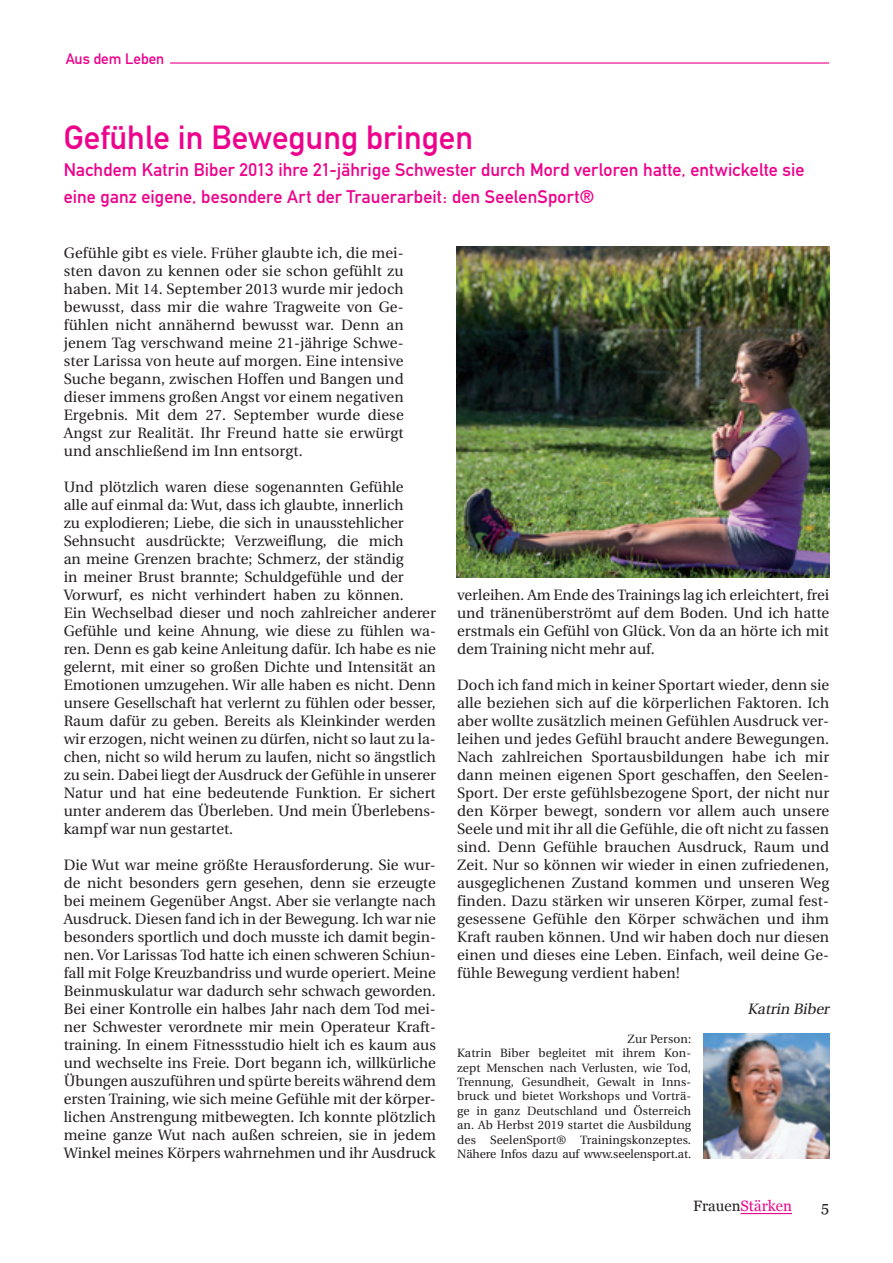
<style>
.page{position:relative;width:893px;height:1263px;background:#fff}
.page>*{position:absolute;margin:0;border:0;box-sizing:border-box;transform-origin:0 0}
.t1{font:33px "DIN Mittelschrift";color:#ed028c}
.t2{font:18px/27px "DIN Mittelschrift";letter-spacing:.005em;color:#ed028c}
.t3{font:15px/18px "Utopia";color:#231f20;text-align:justify}
.t4{font:15px "Georgia";color:#ed028c}
.t5{font:15px "DIN Mittelschrift";color:#ed028c}
.t6{font:italic 15px "Utopia";color:#231f20}
.t7{font:15px "Georgia";color:#231f20}
.t8{font:12px/14.4px "Utopia";letter-spacing:-.01em;color:#231f20;text-align:justify}
.s1{color:#231f20}
</style>
<div class="page">
<hr style="left:741px;top:1213px;width:51px;height:1px;background:#ed028c">
<hr style="left:170px;top:62px;width:659px;height:2px;background:#ed028c">
<img style="left:457px;top:247px;width:372px;height:330px">
<img style="left:704px;top:1034px;width:125px;height:125px">
<p class="t5" style="left:66px;top:50px;width:100px">Aus dem Leben</p>
<h1 class="t1" style="left:64px;top:118px;width:411px">Gefühle in Bewegung bringen</h1>
<p class="t2" style="left:64px;top:156px;width:742px">Nachdem Katrin Biber 2013 ihre 21-jährige Schwester durch Mord verloren hatte, entwickelte sie eine ganz eigene, besondere Art der Trauerarbeit: den SeelenSport®</p>
<p class="t3" style="left:64px;top:244px;width:341px">Gefühle gibt es viele. Früher glaubte ich, die mei&shy;sten davon zu kennen oder sie schon gefühlt zu haben. Mit 14. September 2013 wurde mir jedoch bewusst, dass mir die wahre Tragweite von Ge&shy;fühlen nicht annähernd bewusst war. Denn an jenem Tag verschwand meine 21-jährige Schwe&shy;ster Larissa von heute auf morgen. Eine intensive Suche begann, zwischen Hoffen und Bangen und dieser immens großen Angst vor einem negativen Ergebnis. Mit dem 27. September wurde diese Angst zur Realität. Ihr Freund hatte sie erwürgt und anschließend im Inn entsorgt.</p>
<p class="t3" style="left:64px;top:478px;width:374px;text-align:left">Und plötzlich waren diese sogenannten Gefühle<br>alle auf einmal da: Wut, dass ich glaubte, innerlich<br>zu explodieren; Liebe, die sich in unausstehlicher Sehnsucht ausdrückte; Verzweiflung, die mich<br>an meine Grenzen brachte; Schmerz, der ständig<br>in meiner Brust brannte; Schuldgefühle und der Vorwurf, es nicht verhindert haben zu können.<br>Ein Wechselbad dieser und noch zahlreicher anderer Gefühle und keine Ahnung, wie diese zu fühlen wa&shy;ren. Denn es gab keine Anleitung dafür. Ich habe es nie gelernt, mit einer so großen Dichte und Intensität an Emotionen umzugehen. Wir alle haben es nicht. Denn unsere Gesellschaft hat verlernt zu fühlen oder besser, Raum dafür zu geben. Bereits als Kleinkinder werden wir erzogen, nicht weinen zu dürfen, nicht so laut zu la&shy;chen, nicht so wild herum zu laufen, nicht so ängstlich zu sein. Dabei liegt der Ausdruck der Gefühle in unserer Natur und hat eine bedeutende Funktion. Er sichert unter anderem das Überleben. Und mein Überlebens&shy;kampf war nun gestartet.</p>
<p class="t3" style="left:64px;top:856px;width:374px">Die Wut war meine größte Herausforderung. Sie wur&shy;de nicht besonders gern gesehen, denn sie erzeugte bei meinem Gegenüber Angst. Aber sie verlangte nach Ausdruck. Diesen fand ich in der Bewegung. Ich war nie besonders sportlich und doch musste ich damit begin&shy;nen. Vor Larissas Tod hatte ich einen schweren Schiun&shy;fall mit Folge Kreuzbandriss und wurde operiert. Meine Beinmuskulatur war dadurch sehr schwach geworden.<br>Bei einer Kontrolle ein halbes Jahr nach dem Tod mei&shy;ner Schwester verordnete mir mein Operateur Kraft&shy;training. In einem Fitnessstudio hielt ich es kaum aus und wechselte ins Freie. Dort begann ich, willkürliche Übungen auszuführen und spürte bereits während dem ersten Training, wie sich meine Gefühle mit der körper&shy;lichen Anstrengung mitbewegten. Ich konnte plötzlich meine ganze Wut nach außen schreien, sie in jedem Winkel meines Körpers wahrnehmen und ihr Ausdruck</p>
<p class="t3" style="left:457px;top:586px;width:374px">verleihen. Am Ende des Trainings lag ich erleichtert, frei und tränenüberströmt auf dem Boden. Und ich hatte erstmals ein Gefühl von Glück. Von da an hörte ich mit dem Training nicht mehr auf.</p>
<p class="t3" style="left:457px;top:676px;width:374px">Doch ich fand mich in keiner Sportart wieder, denn sie alle beziehen sich auf die körperlichen Faktoren. Ich aber wollte zusätzlich meinen Gefühlen Ausdruck ver&shy;leihen und jedes Gefühl braucht andere Bewegungen.<br>Nach zahlreichen Sportausbildungen habe ich mir dann meinen eigenen Sport geschaffen, den Seelen-Sport. Der erste gefühlsbezogene Sport, der nicht nur den Körper bewegt, sondern vor allem auch unsere Seele und mit ihr all die Gefühle, die oft nicht zu fassen sind. Denn Gefühle brauchen Ausdruck, Raum und Zeit. Nur so können wir wieder in einen zufriedenen, ausgeglichenen Zustand kommen und unseren Weg finden. Dazu stärken wir unseren Körper, zumal fest&shy;gesessene Gefühle den Körper schwächen und ihm Kraft rauben können. Und wir haben doch nur diesen einen und dieses eine Leben. Einfach, weil deine Ge&shy;fühle Bewegung verdient haben!</p>
<p class="t6" style="left:748px;top:1001px;width:86px">Katrin Biber</p>
<p class="t8" style="left:457px;top:1032px;width:236px;text-indent:171px">Zur Person:<br>Katrin Biber begleitet mit ihrem Kon&shy;zept Menschen nach Verlusten, wie Tod, Trennung, Gesundheit, Gewalt in Inns&shy;bruck und bietet Workshops und Vorträ&shy;ge in ganz Deutschland und Österreich an. Ab Herbst 2019 startet die Ausbildung des SeelenSport® Trainingskonzeptes.<br>Nähere Infos dazu auf www.seelensport.at.</p>
<p class="t4" style="left:693px;top:1197px;width:100px"><span class="s1">Frauen</span>Stärken</p>
<p class="t7" style="left:821px;top:1198px;width:9px">5</p>
</div>
